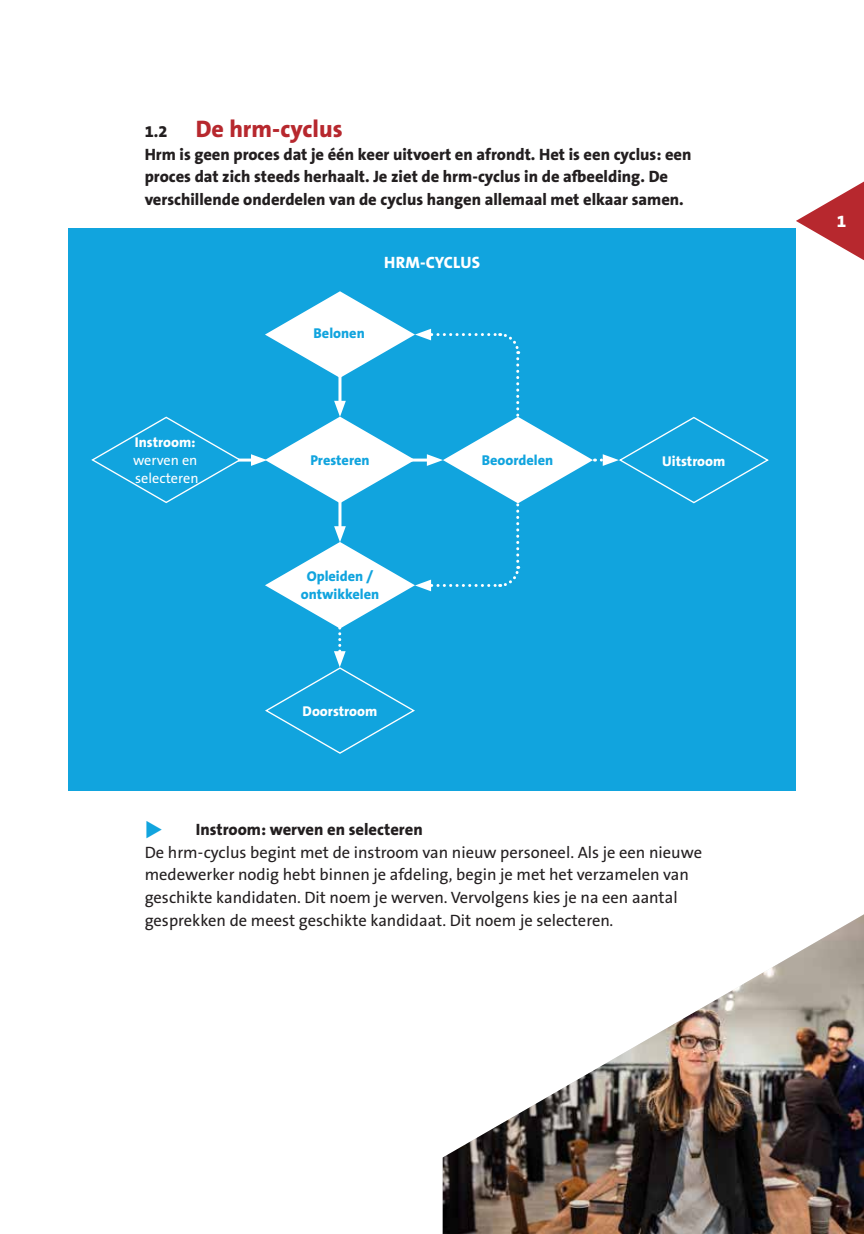
<style>
.page{position:relative;width:864px;height:1234px;background:#fff}
.page>*{position:absolute;margin:0;border:0;box-sizing:border-box;transform-origin:0 0}
.t1{font:800 24px "The Sans B W8";color:#b7282e}
.t2{font:800 17.25px "The Sans B W8";color:#fff}
.t3{font:16.5px/22.5px "The Sans B W5 Plain";color:#231f20}
.t4{font:800 16.5px/22.5px "The Sans B W8";color:#231f20}
.t5{font:800 16.5px "The Sans B W8";letter-spacing:.015em;color:#fff}
.t6{font:800 14.25px/18.5px "The Sans B W8";color:#11a4de;text-align:center}
.t7{font:800 14.25px "The Sans B W8";color:#fff}
.t8{font:14.25px/18px "The Sans B W5 Plain";color:#fff}
.s1{font-size:16.5px;color:#231f20}
</style>
<div class="page">
<svg style="left:795px;top:182px;width:68px;height:86px"></svg>
<div style="left:68px;top:228px;width:727px;height:562px;background:#11a4de"></div>
<hr style="left:234px;top:458px;width:22px;height:3px;background:#fff">
<div style="left:92px;top:417px;width:148px;height:85px;background:#11a4de;border-radius:50%"></div>
<svg style="left:251px;top:291px;width:367px;height:376px"></svg>
<img style="left:442px;top:915px;width:421px;height:318px">
<h1 class="t1" style="left:145px;top:114px;width:199px"><span class="s1">1.2</span> De hrm-cyclus</h1>
<p class="t4" style="left:145px;top:143px;width:548px">Hrm is geen proces dat je één keer uitvoert en afrondt. Het is een cyclus: een proces dat zich steeds herhaalt. Je ziet de hrm-cyclus in de afbeelding. De verschillende onderdelen van de cyclus hangen allemaal met elkaar samen.</p>
<p class="t5" style="left:384px;top:251px;width:97px">HRM-CYCLUS</p>
<p class="t6" style="left:313px;top:324px;width:53px">Belonen</p>
<p class="t7" style="left:135px;top:433px;width:62px">Instroom:</p>
<p class="t8" style="left:133px;top:451px;width:67px">werven en selecteren</p>
<p class="t7" style="left:662px;top:451px;width:65px">Uitstroom</p>
<p class="t6" style="left:310px;top:451px;width:61px">Presteren</p>
<p class="t6" style="left:481px;top:451px;width:73px">Beoordelen</p>
<p class="t6" style="left:300px;top:567px;width:80px">Opleiden / ontwikkelen</p>
<p class="t7" style="left:302px;top:701px;width:76px">Doorstroom</p>
<p class="t4" style="left:196px;top:818px;width:228px">Instroom: werven en selecteren</p>
<p class="t3" style="left:145px;top:841px;width:558px">De hrm-cyclus begint met de instroom van nieuw personeel. Als je een nieuwe medewerker nodig hebt binnen je afdeling, begin je met het verzamelen van geschikte kandidaten. Dit noem je werven. Vervolgens kies je na een aantal gesprekken de meest geschikte kandidaat. Dit noem je selecteren.</p>
<p class="t2" style="left:836px;top:210px;width:11px">1</p>
</div>
